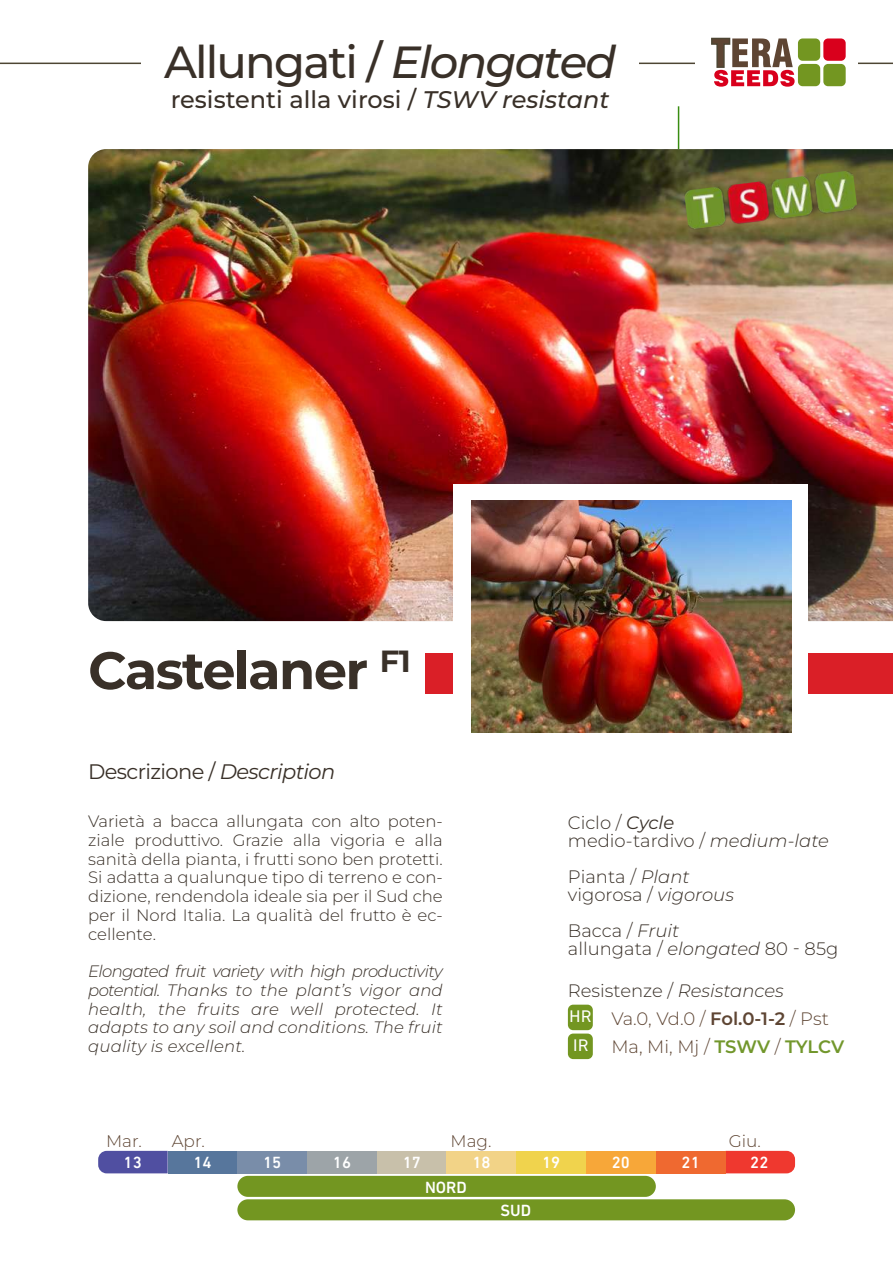
<style>
.page{position:relative;width:893px;height:1263px;background:#fff}
.page>*{position:absolute;margin:0;border:0;box-sizing:border-box;transform-origin:0 0}
.t1{font:700 52.5px "Montserrat";letter-spacing:-.03em;color:#393028}
.t2{font:500 45px "Montserrat";letter-spacing:-.04em;color:#393028}
.t3{font:500 24px "Montserrat";color:#393028}
.t4{font:21px "Montserrat";letter-spacing:-.03em;color:#393028}
.t5{font:300 18px/18px "Montserrat";color:#393028}
.t6{font:300 18px/28.5px "Montserrat";color:#5e4533}
.t7{font:300 16.95px "Montserrat";color:#5e4533}
.t8{font:300 16.5px/18.8px "Montserrat";color:#393028;text-align:justify}
.t9{font:italic 300 16.5px/18.8px "Montserrat";letter-spacing:.01em;color:#393028;text-align:justify}
.t10{font:500 16.5px "DIN Next LT Pro";color:#fff}
.t11{font:16.5px "Golos UI";color:#fff}
.s1{font-style:italic}
.s2{font-weight:400;font-style:italic}
.s3{font-weight:600}
.s4{font-weight:600;color:#72972c}
</style>
<div class="page">
<hr style="left:0;top:63px;width:893px;height:1px;background:#4d4533">
<div style="left:696px;top:35px;width:162px;height:58px;background:#fff"></div>
<div style="left:798px;top:38px;width:22px;height:23px;background:#739621;border-radius:5px"></div>
<div style="left:823px;top:38px;width:23px;height:23px;background:#d9001c;border-radius:5px"></div>
<div style="left:798px;top:64px;width:22px;height:22px;background:#739621;border-radius:5px"></div>
<div style="left:823px;top:64px;width:23px;height:22px;background:#739621;border-radius:5px"></div>
<svg style="left:711px;top:37px;width:84px;height:50px"></svg>
<div style="left:98px;top:1151px;width:70px;height:22px;background:#504fa1"></div>
<div style="left:168px;top:1151px;width:69px;height:22px;background:#57769c"></div>
<div style="left:726px;top:1151px;width:69px;height:22px;background:#ef382f"></div>
<div style="left:237px;top:1151px;width:70px;height:22px;background:#798da9"></div>
<div style="left:307px;top:1151px;width:70px;height:22px;background:#9da4a8"></div>
<div style="left:377px;top:1151px;width:70px;height:22px;background:#c8c0aa"></div>
<div style="left:447px;top:1151px;width:69px;height:22px;background:#f2d387"></div>
<div style="left:516px;top:1151px;width:70px;height:22px;background:#f0d34d"></div>
<div style="left:586px;top:1151px;width:70px;height:22px;background:#f7a739"></div>
<div style="left:656px;top:1151px;width:70px;height:22px;background:#ef6930"></div>
<div style="left:237px;top:1176px;width:419px;height:21px;background:#739621;border-radius:11px"></div>
<div style="left:237px;top:1199px;width:558px;height:21px;background:#739621;border-radius:11px"></div>
<div style="left:425px;top:653px;width:468px;height:40px;background:#da1f27"></div>
<img style="left:88px;top:149px;width:805px;height:472px">
<div style="left:454px;top:484px;width:354px;height:274px;background:#fff"></div>
<img style="left:471px;top:500px;width:321px;height:233px">
<div style="left:141px;top:21px;width:498px;height:66px;background:#fff"></div>
<div style="left:568px;top:1033px;width:25px;height:26px;background:#739621;border-radius:5px"></div>
<div style="left:568px;top:1005px;width:25px;height:25px;background:#739621;border-radius:5px"></div>
<img style="left:684px;top:170px;width:174px;height:65px">
<hr style="left:678px;top:106px;width:1px;height:43px;background:#398d11">
<h2 class="t2" style="left:164px;top:31px;width:454px">Allungati / <span class="s1">Elongated</span></h2>
<h3 class="t3" style="left:171px;top:83px;width:440px">resistenti alla virosi / <span class="s1">TSWV resistant</span></h3>
<h1 class="t1" style="left:88px;top:633px;width:324px">Castelaner <sup>F1</sup></h1>
<p class="t4" style="left:88px;top:757px;width:249px">Descrizione / <span class="s1">Description</span></p>
<p class="t8" style="left:88px;top:811px;width:356px">Varietà a bacca allungata con alto poten&shy;ziale produttivo. Grazie alla vigoria e alla sanità della pianta, i frutti sono ben protetti.<br>Si adatta a qualunque tipo di terreno e con&shy;dizione, rendendola ideale sia per il Sud che per il Nord Italia. La qualità del frutto è ec&shy;cellente.</p>
<p class="t9" style="left:88px;top:961px;width:356px">Elongated fruit variety with high productivity potential. Thanks to the plant’s vigor and health, the fruits are well protected. It adapts to any soil and conditions. The fruit quality is excellent.</p>
<p class="t5" style="left:568px;top:813px;width:263px">Ciclo / <span class="s2">Cycle<br></span>medio-tardivo / <span class="s1">medium-late</span></p>
<p class="t5" style="left:568px;top:867px;width:168px">Pianta / <span class="s1">Plant </span>vigorosa / <span class="s1">vigorous</span></p>
<p class="t5" style="left:568px;top:921px;width:272px">Bacca / <span class="s1">Fruit<br></span>allungata / <span class="s1">elongated</span> 80 - 85g</p>
<p class="t5" style="left:568px;top:981px;width:217px">Resistenze / <span class="s1">Resistances</span></p>
<p class="t6" style="left:611px;top:1003px;width:234px;text-indent:-42px"><sup>HR</sup> Va.0, Vd.0 / <span class="s3">Fol.0-1-2</span> / Pst<br>Ma, Mi, Mj / <span class="s4">TSWV</span> / <span class="s4">TYLCV</span></p>
<p class="t11" style="left:573px;top:1036px;width:17px">IR</p>
<p class="t7" style="left:106px;top:1129px;width:37px">Mar.</p>
<p class="t7" style="left:172px;top:1129px;width:35px">Apr.</p>
<p class="t7" style="left:451px;top:1129px;width:42px">Mag.</p>
<p class="t7" style="left:729px;top:1129px;width:34px">Giu.</p>
<p class="t10" style="left:425px;top:1177px;width:43px">NORD</p>
<p class="t10" style="left:500px;top:1201px;width:32px">SUD</p>
<p class="t10" style="left:124px;top:1152px;width:20px">13</p>
<p class="t10" style="left:193px;top:1152px;width:20px">14</p>
<p class="t10" style="left:263px;top:1152px;width:20px">15</p>
<p class="t10" style="left:333px;top:1152px;width:20px">16</p>
<p class="t10" style="left:403px;top:1152px;width:20px">17</p>
<p class="t10" style="left:472px;top:1152px;width:20px">18</p>
<p class="t10" style="left:542px;top:1152px;width:20px">19</p>
<p class="t10" style="left:612px;top:1152px;width:20px">20</p>
<p class="t10" style="left:682px;top:1152px;width:20px">21</p>
<p class="t10" style="left:750px;top:1152px;width:20px">22</p>
</div>
